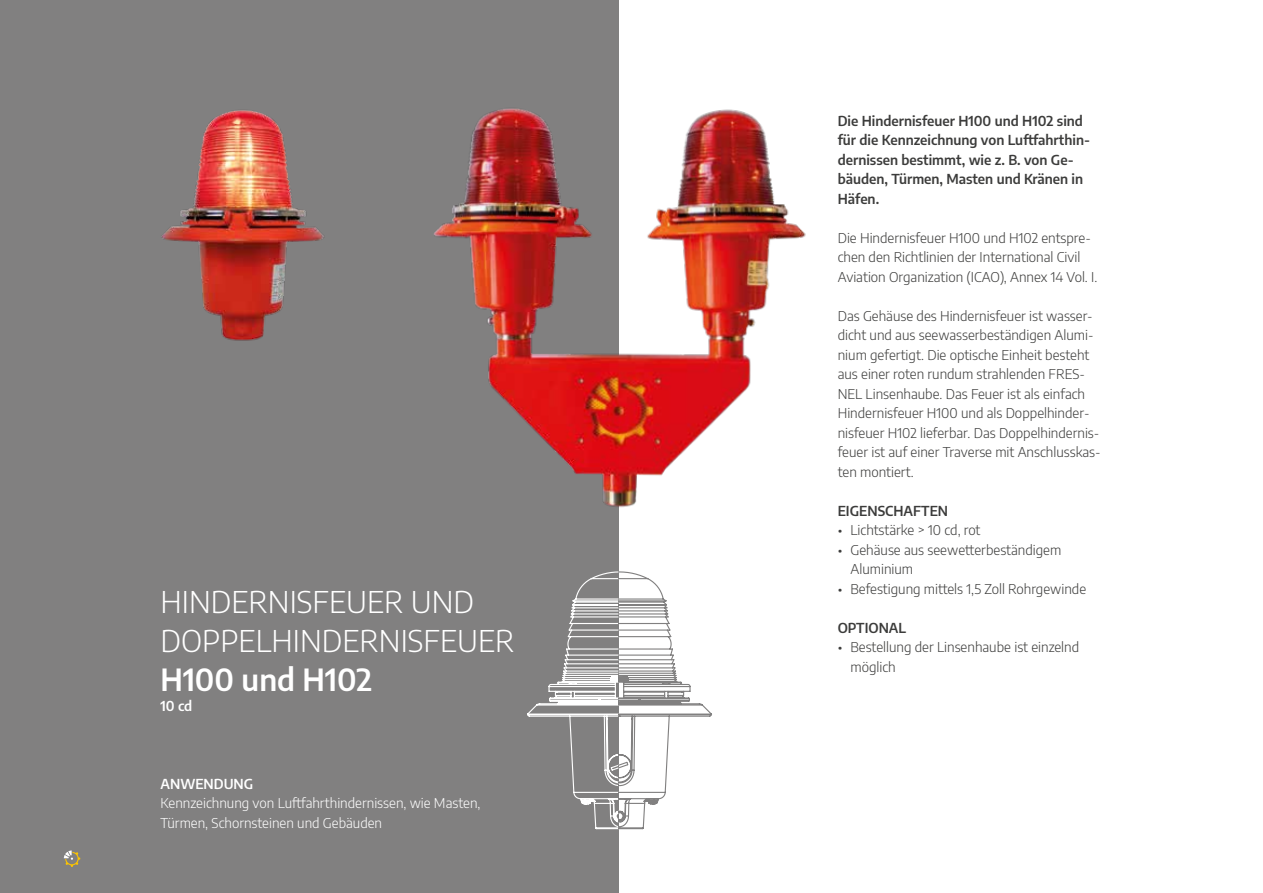
<style>
.page{position:relative;width:1263px;height:893px;background:#fff}
.page>*{position:absolute;margin:0;border:0;box-sizing:border-box;transform-origin:0 0}
.t1{font:300 30px/39px "Encode Sans";color:#fff}
.t2{font:600 30px "Encode Sans";color:#fff}
.t3{font:300 13.5px/19.5px "Encode Sans";color:#3c3c3b}
.t4{font:600 13.5px/19.5px "Encode Sans";color:#3c3c3b}
.t5{font:300 13.5px/19.5px "Encode Sans";color:#fff}
.t6{font:600 13.5px "Encode Sans";color:#fff}
</style>
<div class="page">
<div style="left:0;top:0;width:619px;height:893px;background:#818080"></div>
<img style="left:161px;top:110px;width:163px;height:231px">
<img style="left:434px;top:108px;width:372px;height:400px">
<svg style="left:527px;top:571px;width:92px;height:259px"></svg>
<svg style="left:619px;top:571px;width:93px;height:259px"></svg>
<svg style="left:64px;top:850px;width:16px;height:17px"></svg>
<h1 class="t1" style="left:161px;top:581px;width:356px">HINDERNISFEUER UND<br>DOPPELHINDERNISFEUER</h1>
<h1 class="t2" style="left:161px;top:658px;width:213px">H100 und H102</h1>
<p class="t6" style="left:161px;top:696px;width:33px">10 cd</p>
<p class="t6" style="left:161px;top:774px;width:94px">ANWENDUNG</p>
<p class="t5" style="left:161px;top:793px;width:321px">Kennzeichnung von Luftfahrthindernissen, wie Masten,<br>Türmen, Schornsteinen und Gebäuden</p>
<p class="t4" style="left:838px;top:110px;width:254px">Die Hindernisfeuer H100 und H102 sind für die Kennzeichnung von Luftfahrthin&shy;dernissen bestimmt, wie z. B. von Ge&shy;bäuden, Türmen, Masten und Kränen in<br>Häfen.</p>
<p class="t3" style="left:838px;top:227px;width:261px">Die Hindernisfeuer H100 und H102 entspre&shy;chen den Richtlinien der International Civil<br>Aviation Organization (ICAO), Annex 14 Vol. I.</p>
<p class="t3" style="left:838px;top:305px;width:265px">Das Gehäuse des Hindernisfeuer ist wasser&shy;dicht und aus seewasserbeständigen Alumi&shy;nium gefertigt. Die optische Einheit besteht aus einer roten rundum strahlenden FRES-NEL Linsenhaube. Das Feuer ist als einfach Hindernisfeuer H100 und als Doppelhinder&shy;nisfeuer H102 lieferbar. Das Doppelhindernis&shy;feuer ist auf einer Traverse mit Anschlusskas&shy;ten montiert.</p>
<p class="t4" style="left:838px;top:500px;width:112px">EIGENSCHAFTEN</p>
<p class="t3" style="left:838px;top:520px;width:144px">• Lichtstärke &gt; 10 cd, rot</p>
<p class="t3" style="left:850px;top:539px;width:212px;text-indent:-13px">• Gehäuse aus seewetterbeständigem<br>Aluminium</p>
<p class="t3" style="left:838px;top:578px;width:250px">• Befestigung mittels 1,5 Zoll Rohrgewinde</p>
<p class="t4" style="left:838px;top:617px;width:70px">OPTIONAL</p>
<p class="t3" style="left:850px;top:637px;width:230px;text-indent:-13px">• Bestellung der Linsenhaube ist einzelnd möglich</p>
</div>
